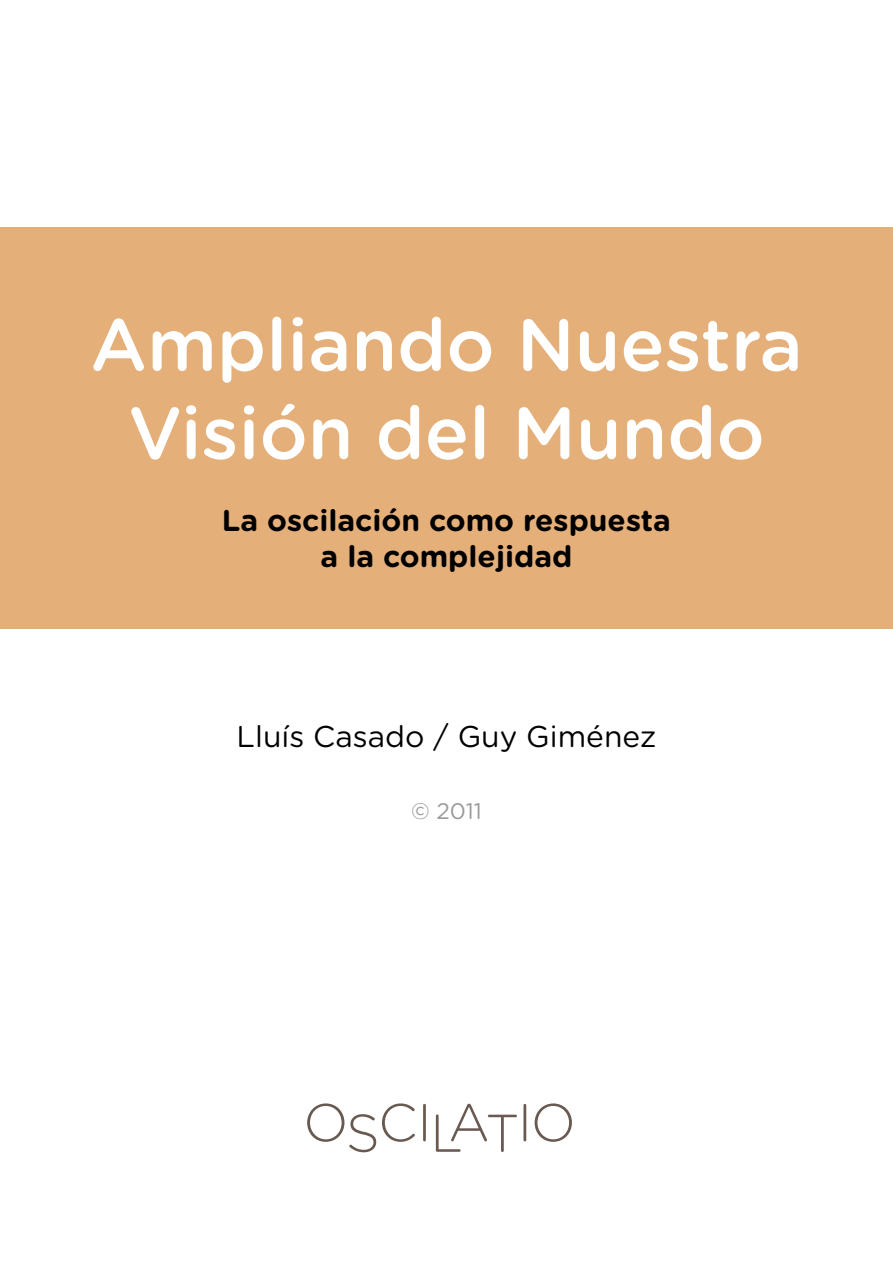
<style>
.page{position:relative;width:893px;height:1263px;background:#fff}
.page>*{position:absolute;margin:0;border:0;box-sizing:border-box;transform-origin:0 0}
.t1{font:500 73.5px/88.2px "Gotham Rounded";color:#fff;text-align:center}
.t2{font:700 30px/36px "Gotham Rounded";color:#000;text-align:center}
.t3{font:30px "Gotham Rounded";color:#000}
.t4{font:22.5px "Gotham Rounded";color:#999b9e}
</style>
<div class="page">
<div style="left:0;top:227px;width:893px;height:402px;background:#e4af79"></div>
<svg style="left:307px;top:1103px;width:69px;height:49px"></svg>
<svg style="left:382px;top:1103px;width:33px;height:39px"></svg>
<hr style="left:423px;top:1104px;width:3px;height:37px;background:#685a51">
<svg style="left:436px;top:1104px;width:81px;height:48px"></svg>
<hr style="left:523px;top:1104px;width:3px;height:37px;background:#685a51">
<svg style="left:535px;top:1103px;width:37px;height:39px"></svg>
<h1 class="t1" style="left:90px;top:297px;width:714px">Ampliando Nuestra<br>Visión del Mundo</h1>
<p class="t2" style="left:222px;top:501px;width:450px">La oscilación como respuesta a la complejidad</p>
<p class="t3" style="left:237px;top:716px;width:421px">Lluís Casado / Guy Giménez</p>
<p class="t4" style="left:411px;top:795px;width:72px">© 2011</p>
</div>
